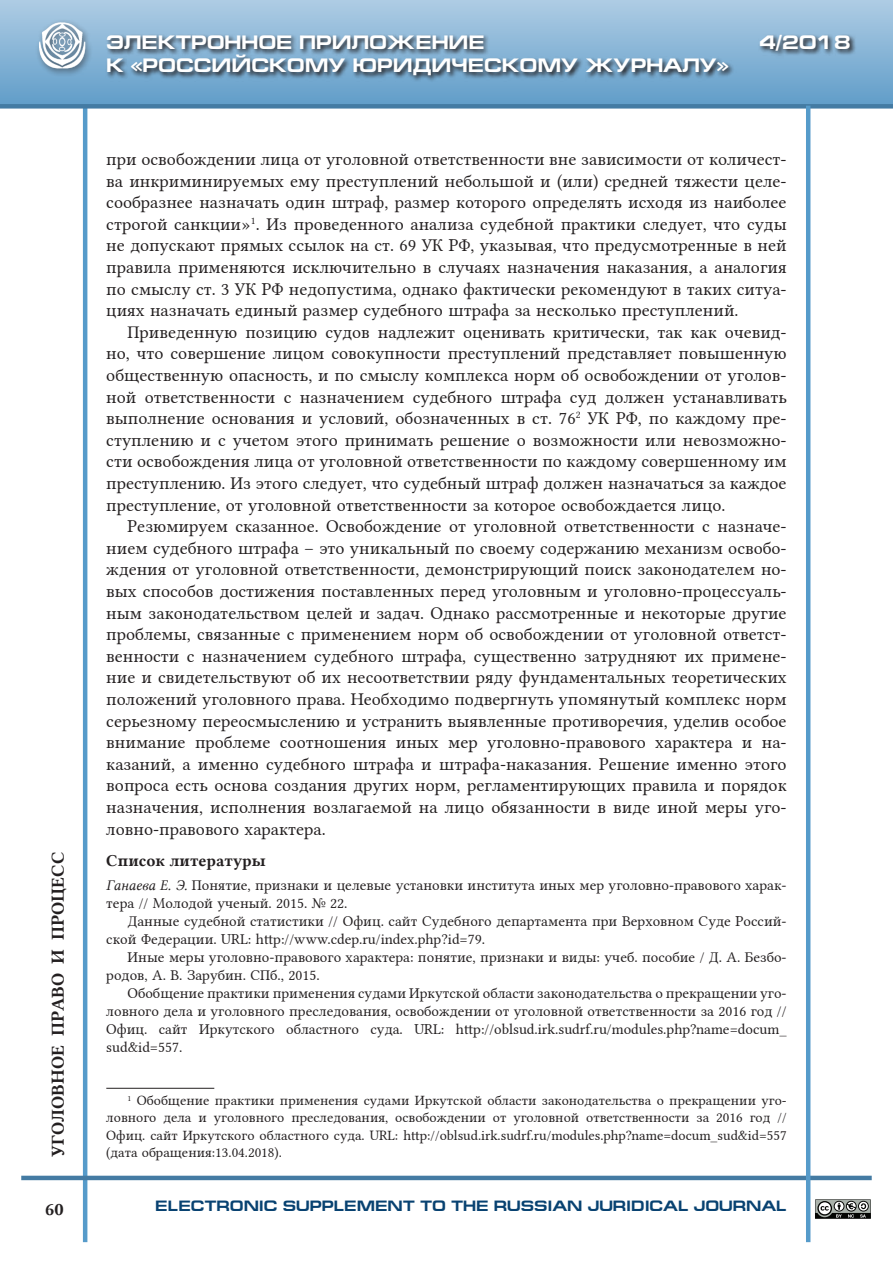
<style>
.page{position:relative;width:893px;height:1263px;background:#fff}
.page>*{position:absolute;margin:0;border:0;box-sizing:border-box;transform-origin:0 0}
.t1{font:700 19.5px "Europe Ext";color:#fff}
.Э-РЮЖ__Текст_статьи{font:18px/21.6px "Lin Libertine";color:#231f20;text-align:justify}
.t2{font:18px "Lin Libertine B";color:#231f20}
.Э-РЮЖ_библиография_з{font:16.5px "Lin Libertine B";color:#231f20}
.Э-РЮЖ__Текст_библиог{font:15px/18px "Lin Libertine";color:#231f20}
.t3{font:700 15px "Europe Ext";color:#084271}
.Э-РЮЖ__Сноска{font:14.25px/17.1px "Lin Libertine";color:#231f20;text-align:justify}
.s1{font-family:"Lin Libertine I"}
</style>
<div class="page">
<div style="left:0;top:0;width:893px;height:106px;background:linear-gradient(to bottom,#aecce4,#619dc9)"></div>
<hr style="left:83px;top:106px;width:4px;height:1136px;background:#569bca">
<hr style="left:21px;top:1176px;width:851px;height:4px;background:#447ba3">
<div style="left:0;top:104px;width:893px;height:5px;background:#447ba3"></div>
<div style="left:35px;top:19px;width:58px;height:58px;background:#231f20;opacity:.63"></div>
<img style="left:39px;top:23px;width:49px;height:47px">
<svg style="left:105px;top:33px;width:751px;height:49px;background:#7095b1"></svg>
<hr style="left:806px;top:106px;width:4px;height:1136px;background:#569bca">
<svg style="left:815px;top:1199px;width:56px;height:20px"></svg>
<hr style="left:106px;top:1088px;width:108px;height:1px;background:#231f20">
<p class="t2" style="left:46px;top:1157px;width:307px;rotate:-90deg">УГОЛОВНОЕ ПРАВО И ПРОЦЕСС</p>
<p class="t1" style="left:106px;top:32px;width:380px">ЭЛЕКТРОННОЕ ПРИЛОЖЕНИЕ</p>
<p class="t1" style="left:759px;top:32px;width:93px">4/2018</p>
<p class="t1" style="left:106px;top:55px;width:624px">К «РОССИЙСКОМУ ЮРИДИЧЕСКОМУ ЖУРНАЛУ»</p>
<p class="Э-РЮЖ__Текст_статьи" style="left:106px;top:146px;width:682px">при освобождении лица от уголовной ответственности вне зависимости от количест&shy;ва инкриминируемых ему преступлений небольшой и (или) средней тяжести целе&shy;сообразнее назначать один штраф, размер которого определять исходя из наиболее строгой санкции»<sup>1</sup>. Из проведенного анализа судебной практики следует, что суды не допускают прямых ссылок на ст. 69 УК РФ, указывая, что предусмотренные в ней правила применяются исключительно в случаях назначения наказания, а аналогия по смыслу ст. 3 УК РФ недопустима, однако фактически рекомендуют в таких ситуа&shy;циях назначать единый размер судебного штрафа за несколько преступлений.</p>
<p class="Э-РЮЖ__Текст_статьи" style="left:106px;top:319px;width:682px;text-indent:21px">Приведенную позицию судов надлежит оценивать критически, так как очевид&shy;но, что совершение лицом совокупности преступлений представляет повышенную общественную опасность, и по смыслу комплекса норм об освобождении от уголов&shy;ной ответственности с назначением судебного штрафа суд должен устанавливать выполнение основания и условий, обозначенных в ст. 76<sup>2</sup> УК РФ, по каждому пре&shy;ступлению и с учетом этого принимать решение о возможности или невозможно&shy;сти освобождения лица от уголовной ответственности по каждому совершенному им преступлению. Из этого следует, что судебный штраф должен назначаться за каждое преступление, от уголовной ответственности за которое освобождается лицо.</p>
<p class="Э-РЮЖ__Текст_статьи" style="left:106px;top:513px;width:682px;text-indent:21px">Резюмируем сказанное. Освобождение от уголовной ответственности с назначе&shy;нием судебного штрафа – это уникальный по своему содержанию механизм освобо&shy;ждения от уголовной ответственности, демонстрирующий поиск законодателем но&shy;вых способов достижения поставленных перед уголовным и уголовно-процессуаль&shy;ным законодательством целей и задач. Однако рассмотренные и некоторые другие проблемы, связанные с применением норм об освобождении от уголовной ответст&shy;венности с назначением судебного штрафа, существенно затрудняют их примене&shy;ние и свидетельствуют об их несоответствии ряду фундаментальных теоретических положений уголовного права. Необходимо подвергнуть упомянутый комплекс норм серьезному переосмыслению и устранить выявленные противоречия, уделив особое внимание проблеме соотношения иных мер уголовно-правового характера и на&shy;казаний, а именно судебного штрафа и штрафа-наказания. Решение именно этого вопроса есть основа создания других норм, регламентирующих правила и порядок назначения, исполнения возлагаемой на лицо обязанности в виде иной меры уго&shy;ловно-правового характера.</p>
<p class="Э-РЮЖ_библиография_з" style="left:106px;top:850px;width:161px">Список литературы</p>
<p class="Э-РЮЖ__Текст_библиог" style="left:106px;top:875px;width:682px"><span class="s1">Ганаева Е. Э.</span> Понятие, признаки и целевые установки института иных мер уголовно-правового харак&shy;тера // Молодой ученый. 2015. № 22.</p>
<p class="Э-РЮЖ__Текст_библиог" style="left:106px;top:911px;width:682px;text-indent:21px">Данные судебной статистики // Офиц. сайт Судебного департамента при Верховном Суде Россий&shy;ской Федерации. URL: http://www.cdep.ru/index.php?id=79.</p>
<p class="Э-РЮЖ__Текст_библиог" style="left:106px;top:947px;width:682px;text-indent:21px">Иные меры уголовно-правового характера: понятие, признаки и виды: учеб. пособие / Д. А. Безбо&shy;родов, А. В. Зарубин. СПб., 2015.</p>
<p class="Э-РЮЖ__Текст_библиог" style="left:106px;top:983px;width:682px;text-align:justify;text-indent:21px">Обобщение практики применения судами Иркутской области законодательства о прекращении уго&shy;ловного дела и уголовного преследования, освобождении от уголовной ответственности за 2016 год // Офиц. сайт Иркутского областного суда. URL: http://oblsud.irk.sudrf.ru/modules.php?name=docum_ sud&amp;id=557.</p>
<p class="Э-РЮЖ__Сноска" style="left:106px;top:1090px;width:682px;text-indent:21px"><sup>1</sup> Обобщение практики применения судами Иркутской области законодательства о прекращении уго&shy;ловного дела и уголовного преследования, освобождении от уголовной ответственности за 2016 год // Офиц. сайт Иркутского областного суда. URL: http://oblsud.irk.sudrf.ru/modules.php?name=docum_sud&amp;id=557 (дата обращения:13.04.2018).</p>
<p class="t2" style="left:45px;top:1197px;width:20px">60</p>
<p class="t3" style="left:155px;top:1197px;width:633px">ELECTRONIC SUPPLEMENT TO THE RUSSIAN JURIDICAL JOURNAL</p>
</div>
